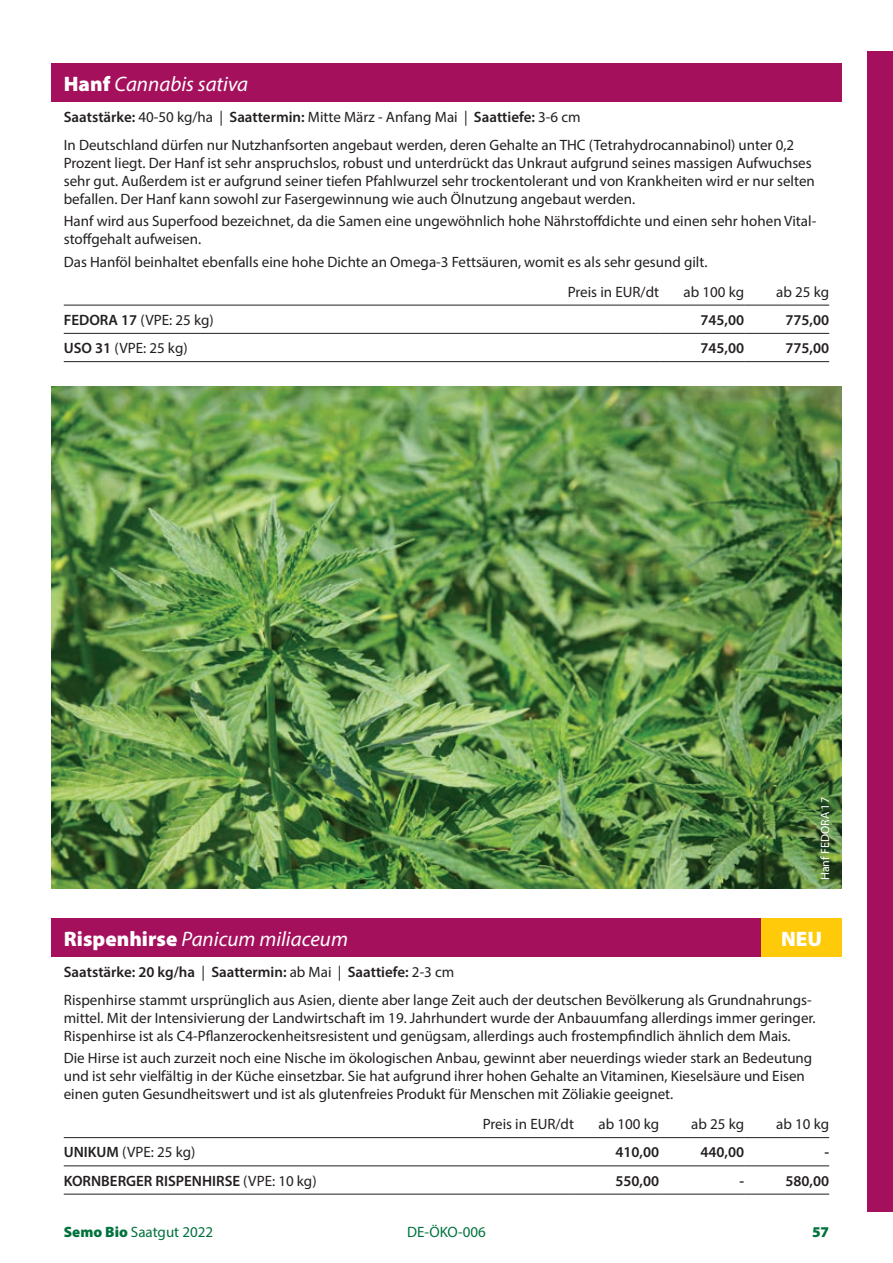
<style>
.page{position:relative;width:893px;height:1263px;background:#fff}
.page>*{position:absolute;margin:0;border:0;box-sizing:border-box;transform-origin:0 0}
.t1{font:italic 21px "Myriad Pro";color:#fff}
.t2{font:900 21px "Myriad Pro";color:#fff}
.t3{font:15px/18px "Myriad Pro";color:#231f20}
.t4{font:600 15px "Myriad Pro";color:#231f20}
.t5{font:15px "Myriad Pro";color:#00723e}
.t6{font:900 15px "Myriad Pro";color:#00723e}
.t7{font:12px "Myriad Pro";color:#fff}
.s1{font-weight:900;font-style:normal}
.s2{font-weight:600}
.s3{font-weight:400}
.s4{font-weight:900}
</style>
<div class="page">
<div style="left:867px;top:51px;width:26px;height:1161px;background:#a5105d"></div>
<div style="left:51px;top:64px;width:791px;height:38px;background:#a5105d"></div>
<hr style="left:64px;top:305px;width:595px;height:1px;background:#231f20">
<hr style="left:659px;top:305px;width:85px;height:1px;background:#231f20">
<hr style="left:744px;top:305px;width:85px;height:1px;background:#231f20">
<hr style="left:64px;top:333px;width:595px;height:1px;background:#231f20">
<hr style="left:659px;top:333px;width:85px;height:1px;background:#231f20">
<hr style="left:744px;top:333px;width:85px;height:1px;background:#231f20">
<hr style="left:64px;top:361px;width:595px;height:1px;background:#231f20">
<hr style="left:659px;top:361px;width:85px;height:1px;background:#231f20">
<hr style="left:744px;top:361px;width:85px;height:1px;background:#231f20">
<img style="left:51px;top:387px;width:791px;height:502px">
<div style="left:51px;top:918px;width:791px;height:39px;background:#a5105d"></div>
<hr style="left:64px;top:1137px;width:510px;height:1px;background:#231f20">
<hr style="left:574px;top:1137px;width:85px;height:1px;background:#231f20">
<hr style="left:659px;top:1137px;width:85px;height:1px;background:#231f20">
<hr style="left:744px;top:1137px;width:85px;height:1px;background:#231f20">
<hr style="left:64px;top:1165px;width:510px;height:1px;background:#231f20">
<hr style="left:574px;top:1165px;width:85px;height:1px;background:#231f20">
<hr style="left:659px;top:1165px;width:85px;height:1px;background:#231f20">
<hr style="left:744px;top:1165px;width:85px;height:1px;background:#231f20">
<hr style="left:64px;top:1194px;width:510px;height:1px;background:#231f20">
<hr style="left:574px;top:1194px;width:85px;height:1px;background:#231f20">
<hr style="left:659px;top:1194px;width:85px;height:1px;background:#231f20">
<hr style="left:744px;top:1194px;width:85px;height:1px;background:#231f20">
<div style="left:761px;top:918px;width:81px;height:39px;background:#feca0a"></div>
<h1 class="t1" style="left:64px;top:71px;width:186px"><span class="s1">Hanf</span> Cannabis sativa</h1>
<p class="t3" style="left:64px;top:102px;width:732px;line-height:28.2px"><span class="s2">Saatstärke:</span> 40-50 kg/ha | <span class="s2">Saattermin:</span> Mitte März - Anfang Mai | <span class="s2">Saattiefe:</span> 3-6 cm<br>In Deutschland dürfen nur Nutzhanfsorten angebaut werden, deren Gehalte an THC (Tetrahydrocannabinol) unter 0,2</p>
<p class="t3" style="left:64px;top:154px;width:753px">Prozent liegt. Der Hanf ist sehr anspruchslos, robust und unterdrückt das Unkraut aufgrund seines massigen Aufwuchses sehr gut. Außerdem ist er aufgrund seiner tiefen Pfahlwurzel sehr trockentolerant und von Krankheiten wird er nur selten befallen. Der Hanf kann sowohl zur Fasergewinnung wie auch Ölnutzung angebaut werden.</p>
<p class="t3" style="left:64px;top:212px;width:754px">Hanf wird aus Superfood bezeichnet, da die Samen eine ungewöhnlich hohe Nährstoffdichte und einen sehr hohen Vital&shy;stoffgehalt aufweisen.</p>
<p class="t3" style="left:568px;top:246px;width:141px;line-height:30px;text-indent:-504px">Das Hanföl beinhaltet ebenfalls eine hohe Dichte an Omega-3 Fettsäuren, womit es als sehr gesund gilt.<br>Preis in EUR/dt</p>
<p class="t3" style="left:683px;top:282px;width:62px">ab 100 kg</p>
<p class="t3" style="left:776px;top:282px;width:54px">ab 25 kg</p>
<p class="t3" style="left:64px;top:311px;width:151px"><span class="s2">FEDORA 17</span> (VPE: 25 kg)</p>
<p class="t4" style="left:700px;top:310px;width:45px">745,00</p>
<p class="t4" style="left:785px;top:310px;width:45px">775,00</p>
<p class="t3" style="left:64px;top:339px;width:125px"><span class="s2">USO 31</span> (VPE: 25 kg)</p>
<p class="t4" style="left:700px;top:339px;width:45px">745,00</p>
<p class="t4" style="left:785px;top:339px;width:45px">775,00</p>
<p class="t7" style="left:818px;top:880px;width:85px;rotate:-90deg">Hanf FEDORA 17</p>
<h1 class="t1" style="left:64px;top:925px;width:286px"><span class="s1">Rispenhirse</span> Panicum miliaceum</h1>
<p class="t3" style="left:64px;top:957px;width:749px;line-height:28.2px"><span class="s2">Saatstärke: 20 kg/ha</span> | <span class="s2">Saattermin:</span> ab Mai | <span class="s2">Saattiefe:</span> 2-3 cm<br>Rispenhirse stammt ursprünglich aus Asien, diente aber lange Zeit auch der deutschen Bevölkerung als Grundnahrungs-</p>
<p class="t3" style="left:64px;top:1008px;width:753px">mittel. Mit der Intensivierung der Landwirtschaft im 19. Jahrhundert wurde der Anbauumfang allerdings immer geringer.<br>Rispenhirse ist als C4-Pflanzerockenheitsresistent und genügsam, allerdings auch frostempfindlich ähnlich dem Mais.</p>
<p class="t3" style="left:64px;top:1049px;width:750px">Die Hirse ist auch zurzeit noch eine Nische im ökologischen Anbau, gewinnt aber neuerdings wieder stark an Bedeutung und ist sehr vielfältig in der Küche einsetzbar. Sie hat aufgrund ihrer hohen Gehalte an Vitaminen, Kieselsäure und Eisen einen guten Gesundheitswert und ist als glutenfreies Produkt für Menschen mit Zöliakie geeignet.</p>
<p class="t3" style="left:483px;top:1115px;width:93px">Preis in EUR/dt</p>
<p class="t3" style="left:598px;top:1115px;width:62px">ab 100 kg</p>
<p class="t3" style="left:691px;top:1115px;width:54px">ab 25 kg</p>
<p class="t3" style="left:776px;top:1115px;width:54px">ab 10 kg</p>
<p class="t3" style="left:64px;top:1143px;width:133px"><span class="s2">UNIKUM</span> (VPE: 25 kg)</p>
<p class="t4" style="left:615px;top:1143px;width:45px">410,00</p>
<p class="t4" style="left:700px;top:1143px;width:45px">440,00</p>
<p class="t4" style="left:824px;top:1143px;width:6px">-</p>
<p class="t4" style="left:64px;top:1171px;width:254px">KORNBERGER RISPENHIRSE <span class="s3">(VPE: 10 kg)</span></p>
<p class="t4" style="left:615px;top:1171px;width:45px">550,00</p>
<p class="t4" style="left:739px;top:1171px;width:6px">-</p>
<p class="t4" style="left:785px;top:1171px;width:45px">580,00</p>
<h1 class="t2" style="left:781px;top:924px;width:43px">NEU</h1>
<p class="t5" style="left:64px;top:1223px;width:151px"><span class="s4">Semo Bio</span> Saatgut 2022</p>
<p class="t5" style="left:407px;top:1223px;width:80px">DE-ÖKO-006</p>
<p class="t6" style="left:812px;top:1222px;width:19px">57</p>
</div>
